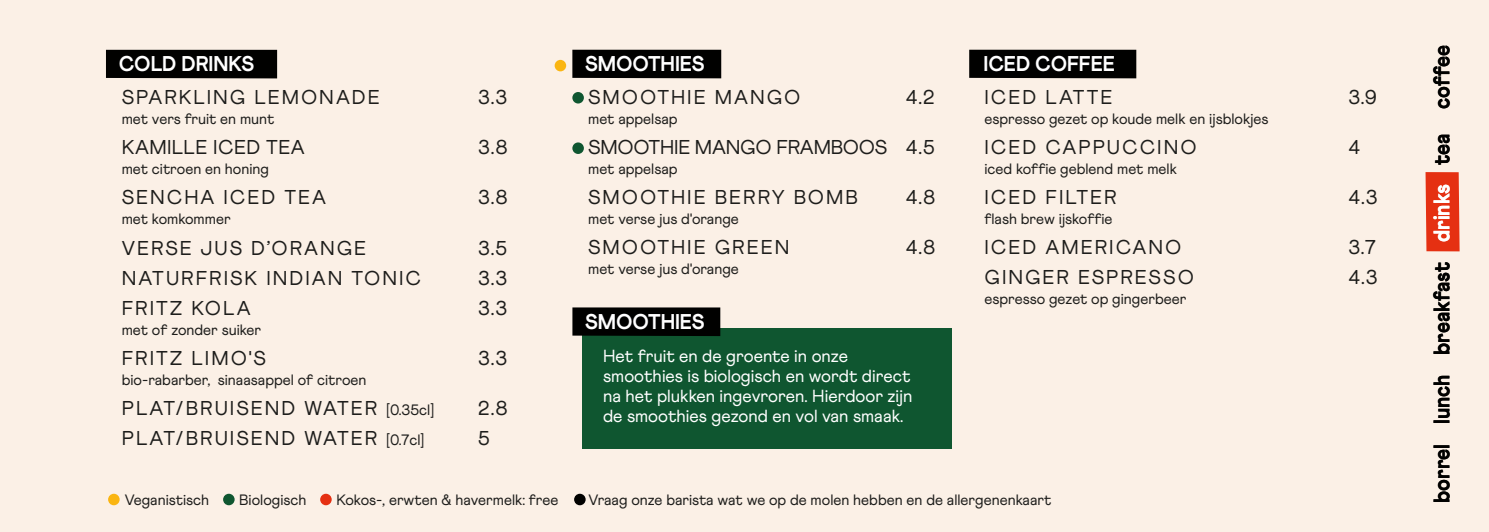
<style>
.page{position:relative;width:1489px;height:532px;background:#fff}
.page>*{position:absolute;margin:0;border:0;box-sizing:border-box;transform-origin:0 0}
.t1{font:800 22.5px "Athletics";color:#010100;scale:.93 1}
.t2{font:800 21.25px "Athletics";color:#fff;scale:.96 1}
.t3{font:20px/30px "Athletics";letter-spacing:.1em;color:#1d1d1b}
.t4{font:20px "Athletics";letter-spacing:-.01em;color:#1d1d1b}
.t5{font:20px "Athletics";letter-spacing:.02em;color:#1d1d1b}
.t6{font:17.5px/20px "Athletics";color:#fff}
.t7{font:15px "Athletics";color:#1d1d1b}
.s1{font-size:15px}
.s2{color:#fff}
</style>
<div class="page">
<div style="left:0;top:0;width:1488px;height:531px;background:#fbf0e6"></div>
<div style="left:223px;top:493px;width:11px;height:12px;background:#0f5630;border-radius:50%"></div>
<div style="left:108px;top:493px;width:12px;height:12px;background:#fab511;border-radius:50%"></div>
<div style="left:320px;top:493px;width:12px;height:12px;background:#e53012;border-radius:50%"></div>
<div style="left:574px;top:493px;width:11px;height:12px;background:#010100;border-radius:50%"></div>
<div style="left:1425px;top:172px;width:34px;height:79px;background:#e53012"></div>
<div style="left:582px;top:328px;width:369px;height:120px;background:#0f5630"></div>
<div style="left:572px;top:50px;width:149px;height:28px;background:#010100"></div>
<div style="left:106px;top:50px;width:171px;height:28px;background:#010100"></div>
<div style="left:572px;top:307px;width:148px;height:29px;background:#010100"></div>
<div style="left:572px;top:92px;width:12px;height:11px;background:#0f5630;border-radius:50%"></div>
<div style="left:572px;top:142px;width:12px;height:12px;background:#0f5630;border-radius:50%"></div>
<div style="left:554px;top:60px;width:12px;height:11px;background:#fab511;border-radius:50%"></div>
<div style="left:969px;top:50px;width:167px;height:28px;background:#010100"></div>
<h2 class="t2" style="left:119px;top:51px;width:142px">COLD DRINKS</h2>
<h3 class="t3" style="left:122px;top:83px;width:260px">SPARKLING LEMONADE</h3>
<p class="t7" style="left:122px;top:110px;width:154px">met vers fruit en munt</p>
<h3 class="t5" style="left:122px;top:136px;width:184px">KAMILLE ICED TEA</h3>
<p class="t7" style="left:122px;top:160px;width:149px">met citroen en honing</p>
<h3 class="t3" style="left:122px;top:183px;width:206px">SENCHA ICED TEA</h3>
<p class="t7" style="left:122px;top:210px;width:110px">met komkommer</p>
<h3 class="t3" style="left:122px;top:233px;width:301px">VERSE JUS D’ORANGE<br>NATURFRISK INDIAN TONIC<br>FRITZ KOLA</h3>
<p class="t7" style="left:122px;top:320px;width:141px">met of zonder suiker</p>
<h3 class="t3" style="left:122px;top:343px;width:146px">FRITZ LIMO'S</h3>
<p class="t7" style="left:122px;top:370px;width:246px">bio-rabarber, sinaasappel of citroen</p>
<h3 class="t3" style="left:122px;top:393px;width:314px">PLAT/BRUISEND WATER <span class="s1">[0.35cl]<br></span>PLAT/BRUISEND WATER <span class="s1">[0.7cl]</span></h3>
<h3 class="t3" style="left:478px;top:83px;width:31px">3.3</h3>
<h3 class="t3" style="left:478px;top:133px;width:31px">3.8</h3>
<h3 class="t3" style="left:478px;top:183px;width:31px">3.8</h3>
<h3 class="t3" style="left:478px;top:233px;width:31px;text-align:justify">3.5<br>3.3<br>3.3</h3>
<h3 class="t3" style="left:478px;top:343px;width:31px">3.3</h3>
<h3 class="t3" style="left:478px;top:393px;width:31px">2.8<br>5</h3>
<h2 class="t2" style="left:585px;top:51px;width:126px">SMOOTHIES</h2>
<h3 class="t3" style="left:588px;top:82px;width:214px">SMOOTHIE MANGO</h3>
<p class="t7" style="left:588px;top:110px;width:91px">met appelsap</p>
<h3 class="t4" style="left:588px;top:136px;width:300px">SMOOTHIE MANGO FRAMBOOS</h3>
<p class="t7" style="left:588px;top:160px;width:91px">met appelsap</p>
<h3 class="t3" style="left:588px;top:182px;width:271px">SMOOTHIE BERRY BOMB</h3>
<p class="t7" style="left:588px;top:210px;width:152px">met verse jus d'orange</p>
<h3 class="t3" style="left:588px;top:232px;width:203px">SMOOTHIE GREEN</h3>
<p class="t7" style="left:588px;top:260px;width:152px">met verse jus d'orange</p>
<h3 class="t3" style="left:905px;top:82px;width:31px">4.2</h3>
<h3 class="t3" style="left:905px;top:132px;width:31px">4.5</h3>
<h3 class="t3" style="left:905px;top:182px;width:31px">4.8</h3>
<h3 class="t3" style="left:905px;top:232px;width:31px">4.8</h3>
<h2 class="t2" style="left:585px;top:309px;width:126px">SMOOTHIES</h2>
<p class="t6" style="left:603px;top:345px;width:311px">Het fruit en de groente in onze smoothies is biologisch en wordt direct na het plukken ingevroren. Hierdoor zĳn de smoothies gezond en vol van smaak.</p>
<h2 class="t2" style="left:983px;top:51px;width:139px">ICED COFFEE</h2>
<h3 class="t3" style="left:984px;top:82px;width:129px">ICED LATTE</h3>
<p class="t7" style="left:984px;top:110px;width:285px">espresso gezet op koude melk en ĳsblokjes</p>
<h3 class="t3" style="left:984px;top:132px;width:213px">ICED CAPPUCCINO</h3>
<p class="t7" style="left:984px;top:160px;width:194px">iced koffie geblend met melk</p>
<h3 class="t3" style="left:984px;top:182px;width:134px">ICED FILTER</h3>
<p class="t7" style="left:984px;top:210px;width:129px">flash brew ĳskoffie</p>
<h3 class="t3" style="left:984px;top:232px;width:211px">ICED AMERICANO<br>GINGER ESPRESSO</h3>
<p class="t7" style="left:984px;top:290px;width:203px">espresso gezet op gingerbeer</p>
<p class="t7" style="left:125px;top:491px;width:86px">Veganistisch</p>
<p class="t7" style="left:239px;top:491px;width:69px">Biologisch</p>
<p class="t7" style="left:336px;top:491px;width:223px">Kokos-, erwten &amp; havermelk: free</p>
<p class="t7" style="left:588px;top:491px;width:464px">Vraag onze barista wat we op de molen hebben en de allergenenkaart</p>
<h3 class="t3" style="left:1348px;top:82px;width:30px">3.9</h3>
<h3 class="t3" style="left:1348px;top:132px;width:13px">4</h3>
<h3 class="t3" style="left:1348px;top:182px;width:31px">4.3</h3>
<h3 class="t3" style="left:1348px;top:232px;width:31px">3.7<br>4.3</h3>
<h1 class="t1" style="left:1427px;top:502px;width:494px;rotate:-90deg">borrel lunch breakfast <span class="s2">drinks</span> tea coffee</h1>
</div>
